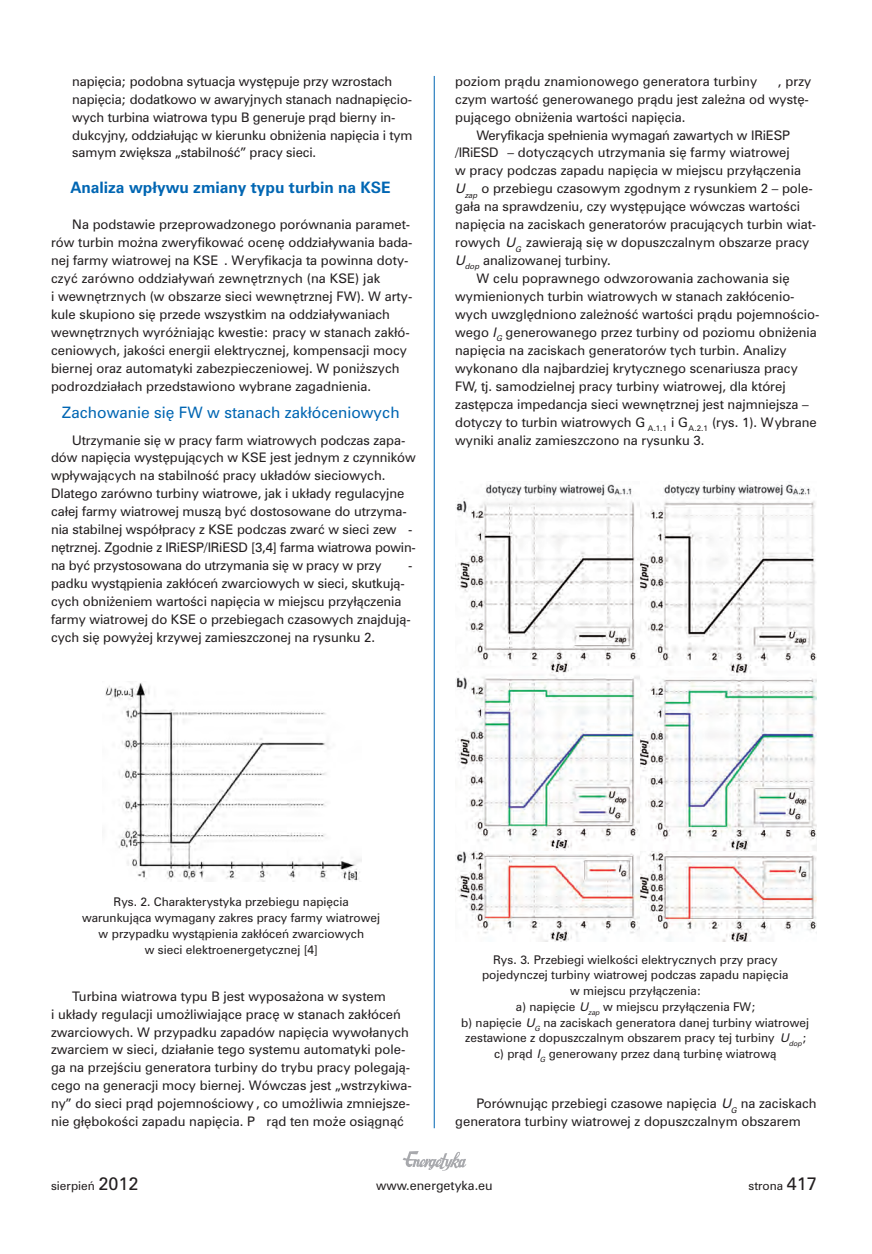
<style>
.page{position:relative;width:872px;height:1254px;background:#fff}
.page>*{position:absolute;margin:0;border:0;box-sizing:border-box;transform-origin:0 0}
.t1{font:15.75px "Univers";color:#0166b3}
.t2{font:700 15.75px "Univers";color:#0166b3}
.t3{font:13.2px/18px "Univers";color:#231f20}
.t4{font:12.75px "Univers";color:#231f20}
.t5{font:12px/15.8px "Univers";color:#231f20;text-align:center}
.s1{font-style:italic}
.s2{font-size:18px}
</style>
<div class="page">
<hr style="left:434px;top:76px;width:1px;height:1052px;background:#0166b3">
<svg style="left:402px;top:1151px;width:64px;height:20px"></svg>
<img style="left:105px;top:683px;width:256px;height:199px">
<img style="left:455px;top:482px;width:361px;height:460px">
<p class="t3" style="left:72px;top:72px;width:342px">napięcia; podobna sytuacja występuje przy wzrostach napięcia; dodatkowo w awaryjnych stanach nadnapięcio&shy;wych turbina wiatrowa typu B generuje prąd bierny in&shy;dukcyjny, oddziałując w kierunku obniżenia napięcia i tym samym zwiększa „stabilność” pracy sieci.</p>
<p class="t2" style="left:70px;top:178px;width:322px">Analiza wpływu zmiany typu turbin na KSE</p>
<p class="t3" style="left:51px;top:215px;width:363px;text-indent:21px">Na podstawie przeprowadzonego porównania paramet&shy;rów turbin można zweryfikować ocenę oddziaływania bada&shy;nej farmy wiatrowej na KSE . Weryfikacja ta powinna doty&shy;czyć zarówno oddziaływań zewnętrznych (na KSE) jak<br>i wewnętrznych (w obszarze sieci wewnętrznej FW). W arty&shy;kule skupiono się przede wszystkim na oddziaływaniach wewnętrznych wyróżniając kwestie: pracy w stanach zakłó&shy;ceniowych, jakości energii elektrycznej, kompensacji mocy biernej oraz automatyki zabezpieczeniowej. W poniższych podrozdziałach przedstawiono wybrane zagadnienia.</p>
<p class="t1" style="left:62px;top:403px;width:339px">Zachowanie się FW w stanach zakłóceniowych</p>
<p class="t3" style="left:51px;top:431px;width:366px;text-indent:21px">Utrzymanie się w pracy farm wiatrowych podczas zapa&shy;dów napięcia występujących w KSE jest jednym z czynników wpływających na stabilność pracy układów sieciowych.<br>Dlatego zarówno turbiny wiatrowe, jak i układy regulacyjne całej farmy wiatrowej muszą być dostosowane do utrzyma&shy;nia stabilnej współpracy z KSE podczas zwarć w sieci zew - nętrznej. Zgodnie z IRiESP/IRiESD [3,4] farma wiatrowa powin&shy;na być przystosowana do utrzymania się w pracy w przy</p>
<p class="t3" style="left:408px;top:556px;width:6px">-</p>
<p class="t3" style="left:51px;top:574px;width:361px">padku wystąpienia zakłóceń zwarciowych w sieci, skutkują&shy;cych obniżeniem wartości napięcia w miejscu przyłączenia farmy wiatrowej do KSE o przebiegach czasowych znajdują&shy;cych się powyżej krzywej zamieszczonej na rysunku 2.</p>
<p class="t3" style="left:455px;top:72px;width:303px">poziom prądu znamionowego generatora turbiny</p>
<p class="t3" style="left:777px;top:72px;width:35px">, przy</p>
<p class="t3" style="left:455px;top:90px;width:355px">czym wartość generowanego prądu jest zależna od wystę-</p>
<p class="t3" style="left:455px;top:108px;width:232px">pującego obniżenia wartości napięcia.</p>
<p class="t3" style="left:476px;top:126px;width:315px">Weryfikacja spełnienia wymagań zawartych w IRiESP</p>
<p class="t3" style="left:455px;top:144px;width:336px">/IRiESD – dotyczących utrzymania się farmy wiatrowej</p>
<p class="t3" style="left:455px;top:162px;width:347px">w pracy podczas zapadu napięcia w miejscu przyłączenia</p>
<p class="t3" style="left:455px;top:180px;width:359px"><span class="s1">U</span><sub>zap</sub> o przebiegu czasowym zgodnym z rysunkiem 2 – pole-</p>
<p class="t3" style="left:455px;top:197px;width:346px">gała na sprawdzeniu, czy występujące wówczas wartości</p>
<p class="t3" style="left:455px;top:215px;width:362px">napięcia na zaciskach generatorów pracujących turbin wiat-</p>
<p class="t3" style="left:455px;top:233px;width:355px">rowych <span class="s1">U</span><sub>G</sub> zawierają się w dopuszczalnym obszarze pracy</p>
<p class="t3" style="left:455px;top:251px;width:157px"><span class="s1">U</span><sub>dop</sub> analizowanej turbiny.</p>
<p class="t3" style="left:476px;top:269px;width:315px">W celu poprawnego odwzorowania zachowania się</p>
<p class="t3" style="left:455px;top:287px;width:341px">wymienionych turbin wiatrowych w stanach zakłócenio-</p>
<p class="t3" style="left:455px;top:305px;width:366px">wych uwzględniono zależność wartości prądu pojemnościo-</p>
<p class="t3" style="left:455px;top:323px;width:363px">wego <span class="s1">I</span><sub>G</sub> generowanego przez turbiny od poziomu obniżenia</p>
<p class="t3" style="left:455px;top:341px;width:333px">napięcia na zaciskach generatorów tych turbin. Analizy</p>
<p class="t3" style="left:455px;top:359px;width:344px">wykonano dla najbardziej krytycznego scenariusza pracy</p>
<p class="t3" style="left:455px;top:377px;width:332px">FW, tj. samodzielnej pracy turbiny wiatrowej, dla której</p>
<p class="t3" style="left:455px;top:395px;width:355px">zastępcza impedancja sieci wewnętrznej jest najmniejsza –</p>
<p class="t3" style="left:455px;top:413px;width:363px">dotyczy to turbin wiatrowych G <sub>A.1.1</sub> i G<sub>A.2.1</sub> (rys. 1). Wybrane</p>
<p class="t3" style="left:455px;top:431px;width:251px">wyniki analiz zamieszczono na rysunku 3.</p>
<p class="t5" style="left:82px;top:894px;width:299px">Rys. 2. Charakterystyka przebiegu napięcia warunkująca wymagany zakres pracy farmy wiatrowej w przypadku wystąpienia zakłóceń zwarciowych<br>w sieci elektroenergetycznej [4]</p>
<p class="t3" style="left:51px;top:987px;width:362px;text-indent:21px">Turbina wiatrowa typu B jest wyposażona w system<br>i układy regulacji umożliwiające pracę w stanach zakłóceń zwarciowych. W przypadku zapadów napięcia wywołanych zwarciem w sieci, działanie tego systemu automatyki pole&shy;ga na przejściu generatora turbiny do trybu pracy polegają&shy;cego na generacji mocy biernej. Wówczas jest „wstrzykiwa&shy;ny” do sieci prąd pojemnościowy , co umożliwia zmniejsze&shy;nie głębokości zapadu napięcia. P rąd ten może osiągnąć</p>
<p class="t5" style="left:461px;top:951px;width:349px">Rys. 3. Przebiegi wielkości elektrycznych przy pracy pojedynczej turbiny wiatrowej podczas zapadu napięcia<br>w miejscu przyłączenia:<br>a) napięcie <span class="s1">U</span><sub>zap</sub> w miejscu przyłączenia FW;<br>b) napięcie <span class="s1">U</span><sub>G</sub> na zaciskach generatora danej turbiny wiatrowej zestawione z dopuszczalnym obszarem pracy tej turbiny <span class="s1">U</span><sub>dop</sub>; c) prąd <span class="s1">I</span><sub>G</sub> generowany przez daną turbinę wiatrową</p>
<p class="t3" style="left:455px;top:1094px;width:363px;text-indent:21px">Porównując przebiegi czasowe napięcia <span class="s1">U</span><sub>G</sub> na zaciskach generatora turbiny wiatrowej z dopuszczalnym obszarem</p>
<p class="t5" style="left:51px;top:1178px;width:89px">sierpień <span class="s2">2012</span></p>
<p class="t4" style="left:376px;top:1178px;width:118px">www.energetyka.eu</p>
<p class="t5" style="left:748px;top:1178px;width:70px">strona <span class="s2">417</span></p>
</div>
